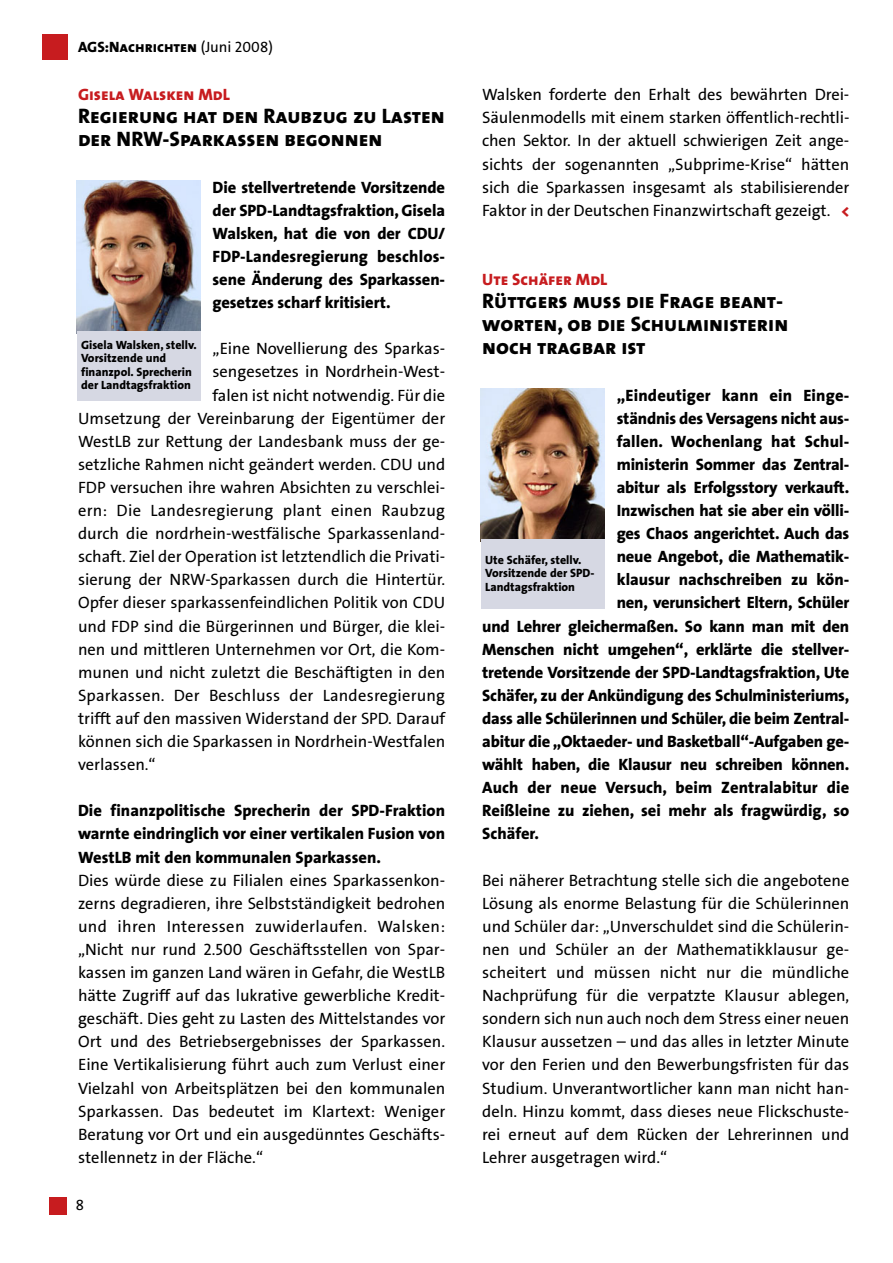
<style>
.page{position:relative;width:893px;height:1263px;background:#fff}
.page>*{position:absolute;margin:0;border:0;box-sizing:border-box;transform-origin:0 0}
.t1{font:21px/23.1px "The Sans Extra Bold Caps";color:#000}
.t2{font:16.5px/23.1px "TT2 A95 O00";color:#000;text-align:justify}
.t3{font:800 16.5px/23.1px "The Sans";letter-spacing:-.01em;color:#000;text-align:justify}
.t4{font:800 16.5px "The Sans";letter-spacing:.01em;color:#000}
.t5{font:16.5px "TT2 A95 O00";letter-spacing:.02em;color:#000}
.t6{font:16.5px "The Sans Extra Bold Caps";color:#c71c1f}
.t7{font:15px "The Sans Extra Bold Caps";color:#000}
.t8{font:15px "TT2 A95 O00";color:#000}
.t9{font:800 12px/13.5px "The Sans";color:#000}
.s1{font-family:"The Sans";font-weight:800}
.s2{font-family:"TT2 A95 O00"}
.s3{font-family:"The Sans";font-weight:800;color:#c71c1f}
</style>
<div class="page">
<div style="left:43px;top:34px;width:25px;height:26px;background:#c71c1f"></div>
<div style="left:49px;top:1197px;width:17px;height:17px;background:#c71c1f"></div>
<img style="left:77px;top:180px;width:123px;height:151px">
<div style="left:77px;top:331px;width:123px;height:69px;background:#d6d8e3"></div>
<img style="left:480px;top:389px;width:124px;height:151px">
<div style="left:480px;top:540px;width:124px;height:69px;background:#d6d8e3"></div>
<p class="t7" style="left:78px;top:38px;width:196px"><span class="s1">AGS:</span>Nachrichten <span class="s2">(Juni 2008)</span></p>
<p class="t6" style="left:78px;top:85px;width:153px">Gisela Walsken MdL</p>
<p class="t1" style="left:78px;top:105px;width:368px">Regierung hat den Raubzug zu Lasten der NRW-Sparkassen begonnen</p>
<p class="t3" style="left:212px;top:177px;width:234px">Die stellvertretende Vorsitzende der SPD-Landtagsfraktion, Gisela Walsken, hat die von der CDU/ FDP-Landesregierung beschlos&shy;sene Änderung des Sparkassen&shy;gesetzes scharf kritisiert.</p>
<p class="t2" style="left:212px;top:339px;width:234px">„Eine Novellierung des Sparkas-</p>
<p class="t2" style="left:212px;top:362px;width:234px">sengesetzes in Nordrhein-West-</p>
<p class="t2" style="left:212px;top:385px;width:234px">falen ist nicht notwendig. Für die</p>
<p class="t2" style="left:78px;top:408px;width:368px">Umsetzung der Vereinbarung der Eigentümer der</p>
<p class="t2" style="left:78px;top:431px;width:368px">WestLB zur Rettung der Landesbank muss der ge-</p>
<p class="t2" style="left:78px;top:454px;width:368px">setzliche Rahmen nicht geändert werden. CDU und</p>
<p class="t2" style="left:78px;top:477px;width:368px">FDP versuchen ihre wahren Absichten zu verschlei-</p>
<p class="t5" style="left:78px;top:504px;width:368px">ern: Die Landesregierung plant einen Raubzug</p>
<p class="t2" style="left:78px;top:524px;width:368px">durch die nordrhein-westfälische Sparkassenland-</p>
<p class="t2" style="left:78px;top:547px;width:368px">schaft. Ziel der Operation ist letztendlich die Privati-</p>
<p class="t2" style="left:78px;top:570px;width:368px">sierung der NRW-Sparkassen durch die Hintertür.</p>
<p class="t2" style="left:78px;top:593px;width:368px">Opfer dieser sparkassenfeindlichen Politik von CDU</p>
<p class="t2" style="left:78px;top:616px;width:368px">und FDP sind die Bürgerinnen und Bürger, die klei-</p>
<p class="t2" style="left:78px;top:639px;width:368px">nen und mittleren Unternehmen vor Ort, die Kom-</p>
<p class="t2" style="left:78px;top:662px;width:368px">munen und nicht zuletzt die Beschäftigten in den</p>
<p class="t2" style="left:78px;top:685px;width:368px">Sparkassen. Der Beschluss der Landesregierung</p>
<p class="t2" style="left:78px;top:708px;width:368px">trifft auf den massiven Widerstand der SPD. Darauf</p>
<p class="t2" style="left:78px;top:731px;width:368px">können sich die Sparkassen in Nordrhein-Westfalen</p>
<p class="t2" style="left:78px;top:755px;width:79px">verlassen.“</p>
<p class="t3" style="left:78px;top:801px;width:368px">Die finanzpolitische Sprecherin der SPD-Fraktion warnte eindringlich vor einer vertikalen Fusion von WestLB mit den kommunalen Sparkassen.</p>
<p class="t2" style="left:78px;top:870px;width:368px">Dies würde diese zu Filialen eines Sparkassenkon&shy;zerns degradieren, ihre Selbstständigkeit bedrohen und ihren Interessen zuwiderlaufen. Walsken: „Nicht nur rund 2.500 Geschäftsstellen von Spar&shy;kassen im ganzen Land wären in Gefahr, die WestLB hätte Zugriff auf das lukrative gewerbliche Kredit&shy;geschäft. Dies geht zu Lasten des Mittelstandes vor Ort und des Betriebsergebnisses der Sparkassen.<br>Eine Vertikalisierung führt auch zum Verlust einer Vielzahl von Arbeitsplätzen bei den kommunalen Sparkassen. Das bedeutet im Klartext: Weniger Beratung vor Ort und ein ausgedünntes Geschäfts&shy;stellennetz in der Fläche.“</p>
<p class="t9" style="left:81px;top:339px;width:117px">Gisela Walsken, stellv.<br>Vorsitzende und finanzpol. Sprecherin der Landtagsfraktion</p>
<p class="t8" style="left:76px;top:1199px;width:10px">8</p>
<p class="t2" style="left:482px;top:85px;width:368px">Walsken forderte den Erhalt des bewährten Drei-Säulenmodells mit einem starken öffentlich-rechtli&shy;chen Sektor. In der aktuell schwierigen Zeit ange&shy;sichts der sogenannten „Subprime-Krise“ hätten sich die Sparkassen insgesamt als stabilisierender Faktor in der Deutschen Finanzwirtschaft gezeigt. <span class="s3">&lt;</span></p>
<p class="t6" style="left:482px;top:270px;width:127px">Ute Schäfer MdL</p>
<p class="t1" style="left:482px;top:289px;width:307px">Rüttgers muss die Frage beant&shy;worten, ob die Schulministerin noch tragbar ist</p>
<p class="t4" style="left:616px;top:389px;width:234px">„Eindeutiger kann ein Einge-</p>
<p class="t3" style="left:616px;top:408px;width:234px">ständnis des Versagens nicht aus-</p>
<p class="t4" style="left:616px;top:435px;width:234px">fallen. Wochenlang hat Schul-</p>
<p class="t3" style="left:616px;top:455px;width:234px">ministerin Sommer das Zentral-</p>
<p class="t3" style="left:616px;top:478px;width:234px">abitur als Erfolgsstory verkauft.</p>
<p class="t3" style="left:616px;top:501px;width:234px">Inzwischen hat sie aber ein völli-</p>
<p class="t3" style="left:616px;top:524px;width:234px">ges Chaos angerichtet. Auch das</p>
<p class="t3" style="left:616px;top:547px;width:234px">neue Angebot, die Mathematik-</p>
<p class="t3" style="left:616px;top:570px;width:234px">klausur nachschreiben zu kön-</p>
<p class="t3" style="left:616px;top:593px;width:234px">nen, verunsichert Eltern, Schüler</p>
<p class="t3" style="left:482px;top:616px;width:368px">und Lehrer gleichermaßen. So kann man mit den</p>
<p class="t3" style="left:482px;top:639px;width:368px">Menschen nicht umgehen“, erklärte die stellver-</p>
<p class="t3" style="left:482px;top:662px;width:368px">tretende Vorsitzende der SPD-Landtagsfraktion, Ute</p>
<p class="t3" style="left:482px;top:686px;width:368px">Schäfer, zu der Ankündigung des Schulministeriums,</p>
<p class="t3" style="left:482px;top:709px;width:368px">dass alle Schülerinnen und Schüler, die beim Zentral-</p>
<p class="t3" style="left:482px;top:732px;width:368px">abitur die „Oktaeder- und Basketball“-Aufgaben ge-</p>
<p class="t3" style="left:482px;top:755px;width:368px">wählt haben, die Klausur neu schreiben können.</p>
<p class="t3" style="left:482px;top:778px;width:368px">Auch der neue Versuch, beim Zentralabitur die</p>
<p class="t3" style="left:482px;top:801px;width:368px">Reißleine zu ziehen, sei mehr als fragwürdig, so</p>
<p class="t3" style="left:482px;top:824px;width:58px">Schäfer.</p>
<p class="t2" style="left:482px;top:870px;width:368px">Bei näherer Betrachtung stelle sich die angebotene Lösung als enorme Belastung für die Schülerinnen und Schüler dar: „Unverschuldet sind die Schülerin&shy;nen und Schüler an der Mathematikklausur ge&shy;scheitert und müssen nicht nur die mündliche Nachprüfung für die verpatzte Klausur ablegen, sondern sich nun auch noch dem Stress einer neuen Klausur aussetzen – und das alles in letzter Minute vor den Ferien und den Bewerbungsfristen für das Studium. Unverantwortlicher kann man nicht han&shy;deln. Hinzu kommt, dass dieses neue Flickschuste&shy;rei erneut auf dem Rücken der Lehrerinnen und Lehrer ausgetragen wird.“</p>
<p class="t9" style="left:485px;top:554px;width:111px">Ute Schäfer, stellv.<br>Vorsitzende der SPD-<br>Landtagsfraktion</p>
</div>
